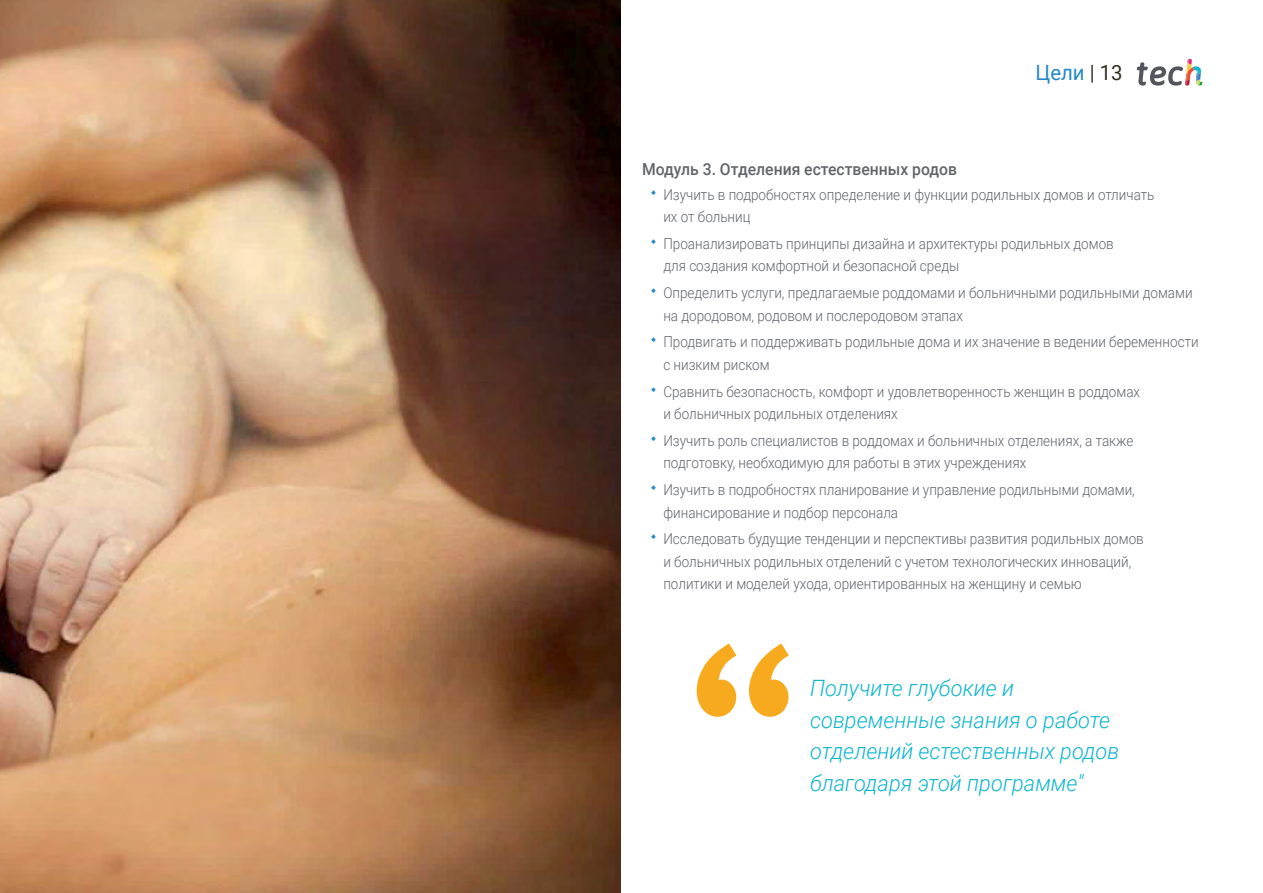
<style>
.page{position:relative;width:1263px;height:893px;background:#fff}
.page>*{position:absolute;margin:0;border:0;box-sizing:border-box;transform-origin:0 0}
.t1{font:italic 300 22.5px/31.5px "Roboto";color:#0fb6cf}
.t2{font:21px "Roboto";color:#2488c9}
.t3{font:500 16.5px "Roboto";color:#61646a;scale:.95 1}
.t4{font:300 15px/22.5px "Roboto";color:#61646a;scale:.9 1}
.s1{color:#312e20}
</style>
<div class="page">
<svg style="left:1137px;top:59px;width:65px;height:27px"></svg>
<svg style="left:697px;top:643px;width:92px;height:74px"></svg>
<img style="left:0;top:0;width:621px;height:893px">
<h2 class="t2" style="left:1035px;top:57px;width:89px">Цели <span class="s1">| 13</span></h2>
<p class="t3" style="left:642px;top:158px;width:333px">Модуль 3. Отделения естественных родов</p>
<p class="t4" style="left:663px;top:183px;width:547px">Изучить в подробностях определение и функции родильных домов и отличать их от больниц</p>
<p class="t4" style="left:663px;top:232px;width:502px">Проанализировать принципы дизайна и архитектуры родильных домов для создания комфортной и безопасной среды</p>
<p class="t4" style="left:663px;top:281px;width:590px">Определить услуги, предлагаемые роддомами и больничными родильными домами на дородовом, родовом и послеродовом этапах</p>
<p class="t4" style="left:663px;top:330px;width:596px">Продвигать и поддерживать родильные дома и их значение в ведении беременности с низким риском</p>
<p class="t4" style="left:663px;top:380px;width:531px">Сравнить безопасность, комфорт и удовлетворенность женщин в роддомах и больничных родильных отделениях</p>
<p class="t4" style="left:663px;top:429px;width:524px">Изучить роль специалистов в роддомах и больничных отделениях, а также подготовку, необходимую для работы в этих учреждениях</p>
<p class="t4" style="left:663px;top:478px;width:525px">Изучить в подробностях планирование и управление родильными домами, финансирование и подбор персонала</p>
<p class="t4" style="left:663px;top:527px;width:535px">Исследовать будущие тенденции и перспективы развития родильных домов и больничных родильных отделений с учетом технологических инноваций, политики и моделей ухода, ориентированных на женщину и семью</p>
<h1 class="t1" style="left:810px;top:672px;width:311px">Получите глубокие и современные знания о работе отделений естественных родов благодаря этой программе"</h1>
</div>
